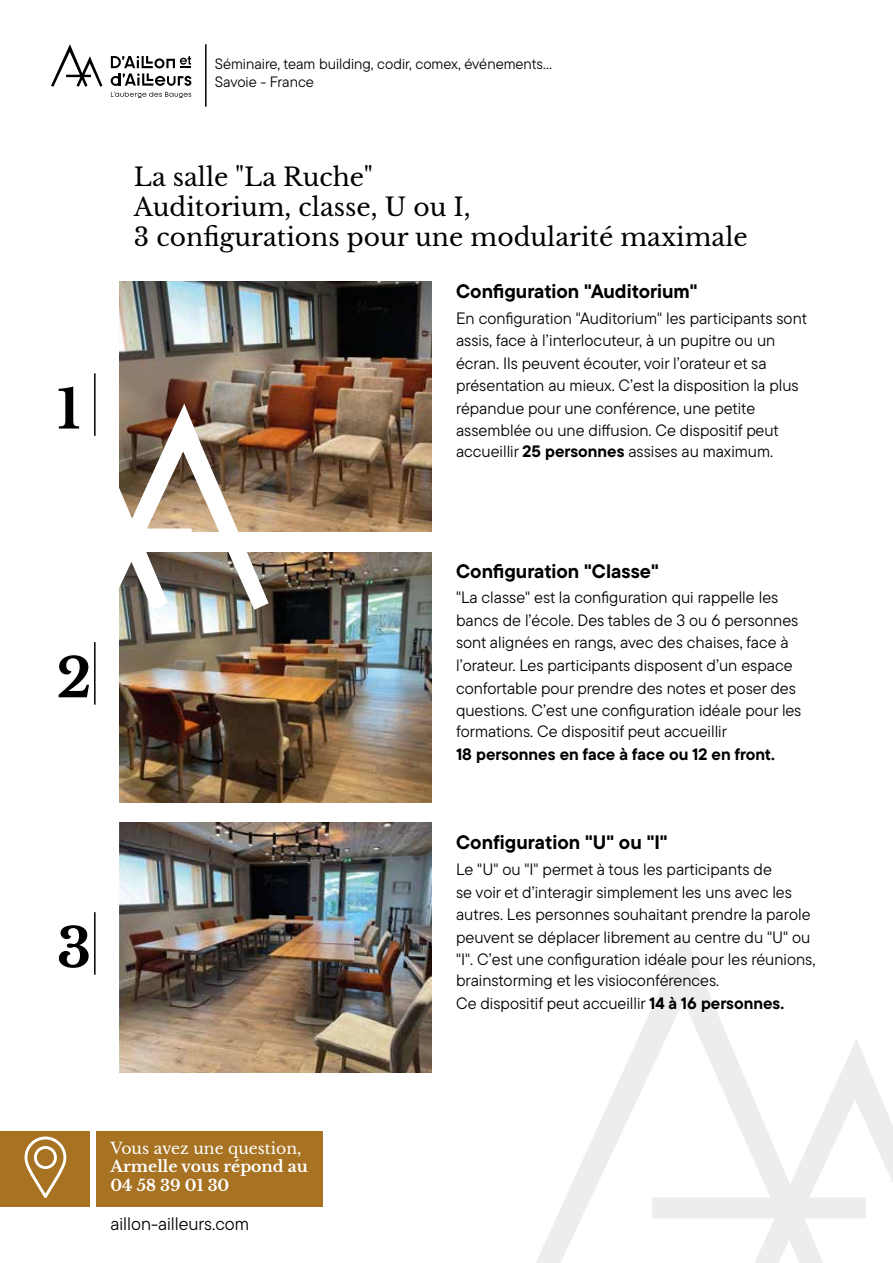
<style>
.page{position:relative;width:893px;height:1263px;background:#fff}
.page>*{position:absolute;margin:0;border:0;box-sizing:border-box;transform-origin:0 0}
.t1{font:700 54px "Libre Baskerville";color:#000}
.t2{font:24.9px/30px "Libre Baskerville";color:#000}
.t3{font:700 19.5px "TT Commons Pro";color:#000}
.t4{font:18.15px "TT Commons Pro";color:#000}
.t5{font:16.5px/22.4px "TT Commons Pro";color:#000}
.t6{font:700 16.5px "TT Commons Pro";color:#000}
.t7{font:700 15.6px/18.8px "Libre Baskerville";color:#fff}
.t8{font:15.6px "Libre Baskerville";color:#fff}
.t9{font:15px/18px "TT Commons Pro";color:#000}
.s1{font-weight:700}
</style>
<div class="page">
<svg style="left:536px;top:936px;width:357px;height:327px"></svg>
<img style="left:119px;top:281px;width:313px;height:250px">
<img style="left:119px;top:552px;width:313px;height:250px">
<img style="left:119px;top:823px;width:313px;height:250px">
<img style="left:119px;top:323px;width:150px;height:287px">
<svg style="left:111px;top:92px;width:80px;height:6px"></svg>
<svg style="left:111px;top:56px;width:80px;height:30px"></svg>
<svg style="left:51px;top:44px;width:51px;height:43px"></svg>
<hr style="left:205px;top:44px;width:2px;height:63px;background:#000">
<div style="left:0;top:1132px;width:89px;height:75px;background:#a77222"></div>
<div style="left:96px;top:1132px;width:227px;height:75px;background:#a77222"></div>
<svg style="left:25px;top:1136px;width:41px;height:62px"></svg>
<hr style="left:94px;top:373px;width:2px;height:63px;background:#000">
<hr style="left:94px;top:642px;width:2px;height:63px;background:#000">
<hr style="left:94px;top:912px;width:2px;height:63px;background:#000">
<h1 class="t1" style="left:57px;top:376px;width:25px">1</h1>
<h1 class="t1" style="left:56px;top:645px;width:37px">2</h1>
<h1 class="t1" style="left:57px;top:915px;width:36px">3</h1>
<p class="t9" style="left:215px;top:55px;width:339px">Séminaire, team building, codir, comex, événements...<br>Savoie - France</p>
<h2 class="t2" style="left:134px;top:162px;width:615px">La salle "La Ruche"<br>Auditorium, classe, U ou I,<br>3 configurations pour une modularité maximale</h2>
<p class="t3" style="left:456px;top:277px;width:243px">Configuration "Auditorium"</p>
<p class="t5" style="left:456px;top:307px;width:352px">En configuration "Auditorium" les participants sont assis, face à l’interlocuteur, à un pupitre ou un écran. Ils peuvent écouter, voir l’orateur et sa présentation au mieux. C’est la disposition la plus répandue pour une conférence, une petite assemblée ou une diffusion. Ce dispositif peut</p>
<p class="t5" style="left:456px;top:440px;width:319px">accueillir <span class="s1">25 personnes</span> assises au maximum.</p>
<p class="t3" style="left:456px;top:556px;width:204px">Configuration "Classe"</p>
<p class="t5" style="left:456px;top:586px;width:347px">"La classe" est la configuration qui rappelle les bancs de l’école. Des tables de 3 ou 6 personnes sont alignées en rangs, avec des chaises, face à l’orateur. Les participants disposent d’un espace confortable pour prendre des notes et poser des questions. C’est une configuration idéale pour les formations. Ce dispositif peut accueillir</p>
<p class="t6" style="left:456px;top:741px;width:320px">18 personnes en face à face ou 12 en front.</p>
<p class="t3" style="left:456px;top:828px;width:213px">Configuration "U" ou "I"</p>
<p class="t5" style="left:456px;top:858px;width:361px">Le "U" ou "I" permet à tous les participants de<br>se voir et d’interagir simplement les uns avec les autres. Les personnes souhaitant prendre la parole peuvent se déplacer librement au centre du "U" ou "I". C’est une configuration idéale pour les réunions, brainstorming et les visioconférences.<br>Ce dispositif peut accueillir <span class="s1">14 à 16 personnes.</span></p>
<p class="t8" style="left:110px;top:1138px;width:192px">Vous avez une question,</p>
<p class="t7" style="left:110px;top:1157px;width:199px">Armelle vous répond au<br>04 58 39 01 30</p>
<p class="t4" style="left:110px;top:1211px;width:140px">aillon-ailleurs.com</p>
</div>
